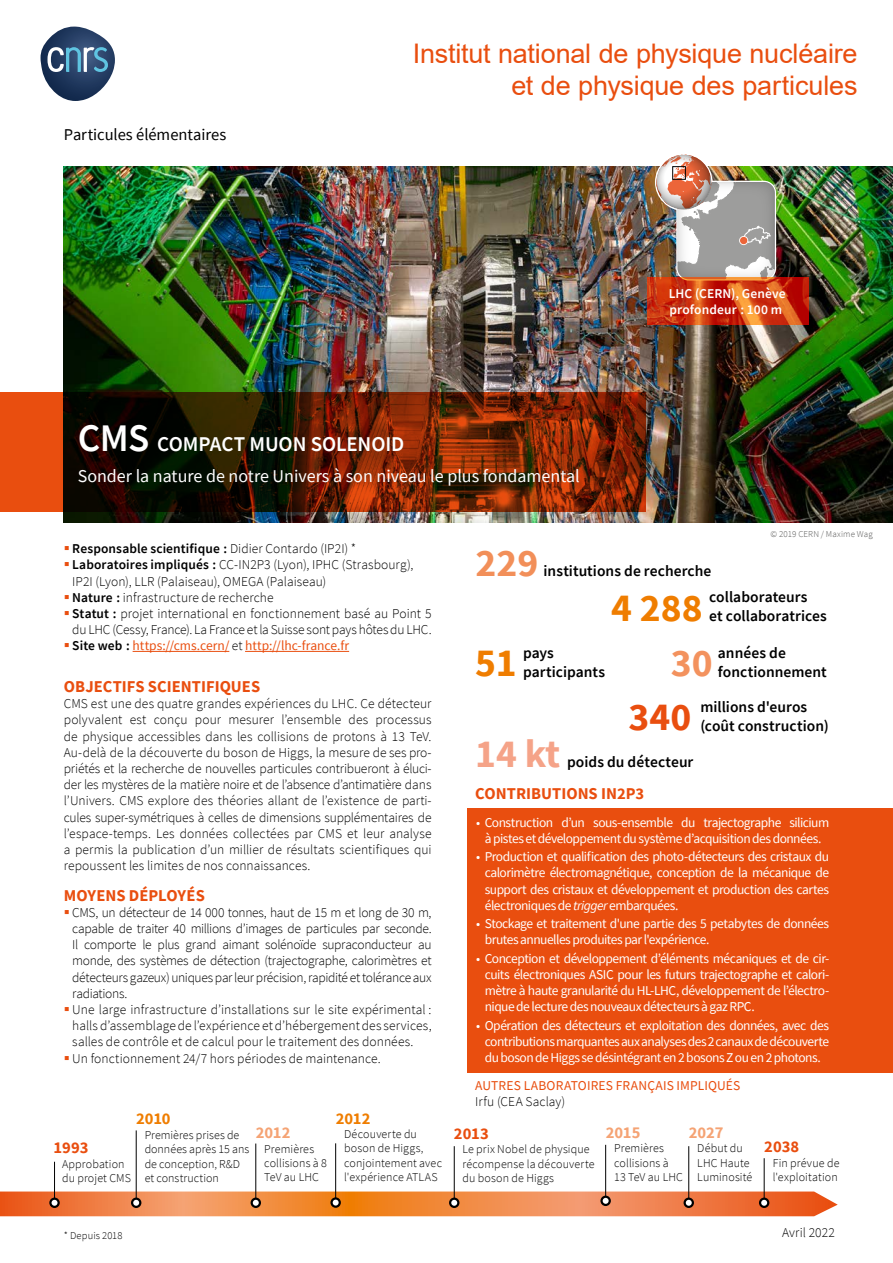
<style>
.page{position:relative;width:893px;height:1263px;background:#fff}
.page>*{position:absolute;margin:0;border:0;box-sizing:border-box;transform-origin:0 0}
.t1{font:700 39.6px "Source Sans Pro";color:#ef7d00}
.t2{font:700 39.6px "Source Sans Pro";color:#f5a388}
.t3{font:700 39.6px "Source Sans Pro";color:#f28f59}
.t4{font:700 39.6px "Source Sans Pro";color:#e94e0f}
.t5{font:700 39.6px "Source Sans Pro";color:#f3925e}
.t6{font:27px/32.4px "Arial";letter-spacing:-.01em;color:#e94e0f;text-align:right}
.titre_fiche{font:600 21px "Source Sans Pro";letter-spacing:-.005em;color:#fff}
.t7{font:18px "Source Sans Pro";color:#fff}
.Titre_rubrique_orang{font:700 16.5px "Source Sans Pro";color:#e94e0f}
.Titre_rubrique_orang-2{font:16.5px "Source Sans Pro";color:#000}
.Titre_rubrique_orang-3{font:700 16.5px "Source Sans Pro";color:#f5a374}
.Titre_rubrique_orang-4{font:700 16.5px "Source Sans Pro";letter-spacing:-.005em;color:#ef7d00}
.chiffres_clés{font:600 15.6px/18.6px "Source Sans Pro";color:#000}
.courant{font:300 13.5px/16.2px "Source Sans Pro";color:#000;text-align:justify}
.t8{font:13.5px/16.2px "Source Sans Pro";letter-spacing:-.035em;color:#fff;text-align:justify}
.Titre_rubrique_orang-5{font:13.5px "Source Sans Pro";letter-spacing:.005em;color:#e94e0f}
.t9{font:600 13.5px "Source Sans Pro";letter-spacing:.01em;color:#000}
.courant_blanc{font:600 13.5px/16.2px "Source Sans Pro";letter-spacing:.01em;color:#fff}
.chronologie{font:300 12px/14.4px "Source Sans Pro";letter-spacing:.01em;color:#000}
.chiffres_clés-2{font:300 10.5px "Source Sans Pro";letter-spacing:.01em;color:#000}
.courant-2{font:300 9px "Source Sans Pro";letter-spacing:.015em;color:#575756}
.s1{font-size:39px}
.s2{font-weight:300}
.s3{font-weight:600}
.s4{font-weight:600;color:#000}
.s5{font-weight:300;color:#000}
.s6{font-style:italic}
</style>
<div class="page">
<img style="left:64px;top:167px;width:829px;height:356px">
<svg style="left:41px;top:27px;width:74px;height:74px"></svg>
<img style="left:656px;top:155px;width:119px;height:122px">
<svg style="left:656px;top:155px;width:55px;height:55px;background:#d39682"></svg>
<div style="left:672px;top:166px;width:14px;height:14px;border:1px solid #000"></div>
<svg style="left:0;top:392px;width:645px;height:119px;background:#5d2105"></svg>
<svg style="left:647px;top:277px;width:161px;height:47px;background:#ce3c14"></svg>
<hr style="left:54px;top:1162px;width:1px;height:41px;background:#000">
<hr style="left:454px;top:1146px;width:1px;height:57px;background:#000">
<hr style="left:255px;top:1143px;width:1px;height:60px;background:#000">
<hr style="left:688px;top:1146px;width:1px;height:57px;background:#000">
<hr style="left:764px;top:1158px;width:1px;height:45px;background:#000">
<hr style="left:136px;top:1130px;width:1px;height:73px;background:#000">
<hr style="left:335px;top:1143px;width:1px;height:60px;background:#000">
<hr style="left:605px;top:1145px;width:1px;height:56px;background:#000">
<svg style="left:0;top:1191px;width:838px;height:25px;background:#eb8448"></svg>
<div style="left:468px;top:808px;width:425px;height:264px;background:#e94e0f"></div>
<hr style="left:133px;top:651px;width:96px;height:1px;background:#e94e0f">
<hr style="left:245px;top:651px;width:104px;height:1px;background:#e94e0f">
<p class="Titre_rubrique_orang-2" style="left:64px;top:124px;width:164px">Particules élémentaires</p>
<h2 class="t6" style="left:413px;top:37px;width:446px">Institut national de physique nucléaire et de physique des particules</h2>
<p class="courant_blanc" style="left:669px;top:285px;width:118px">LHC (CERN), Genève profondeur : 100 m</p>
<p class="titre_fiche" style="left:78px;top:431px;width:328px"><span class="s1">CMS</span> COMPACT MUON SOLENOID</p>
<p class="t7" style="left:78px;top:464px;width:503px">Sonder la nature de notre Univers à son niveau le plus fondamental</p>
<p class="courant-2" style="left:771px;top:528px;width:104px">© 2019 CERN / Maxime Wag</p>
<p class="t9" style="left:72px;top:540px;width:285px">Responsable scientifique : <span class="s2">Didier Contardo (IP2I) *</span></p>
<p class="courant" style="left:72px;top:557px;width:343px"><span class="s3">Laboratoires impliqués :</span> CC-IN2P3 (Lyon), IPHC (Strasbourg),<br>IP2I (Lyon), LLR (Palaiseau), OMEGA (Palaiseau)</p>
<p class="courant" style="left:72px;top:589px;width:203px"><span class="s3">Nature :</span> infrastructure de recherche</p>
<p class="courant" style="left:72px;top:605px;width:361px"><span class="s3">Statut :</span> projet international en fonctionnement basé au Point 5 du LHC (Cessy, France). La France et la Suisse sont pays hôtes du LHC.</p>
<p class="Titre_rubrique_orang-5" style="left:72px;top:637px;width:278px"><span class="s4">Site web :</span> https://cms.cern/ <span class="s5">et</span> http://lhc-france.fr</p>
<p class="Titre_rubrique_orang" style="left:64px;top:675px;width:198px">OBJECTIFS SCIENTIFIQUES</p>
<p class="courant" style="left:64px;top:695px;width:369px">CMS est une des quatre grandes expériences du LHC. Ce détecteur polyvalent est conçu pour mesurer l’ensemble des processus de physique accessibles dans les collisions de protons à 13 TeV.<br>Au-delà de la découverte du boson de Higgs, la mesure de ses pro&shy;priétés et la recherche de nouvelles particules contribueront à éluci&shy;der les mystères de la matière noire et de l’absence d’antimatière dans l’Univers. CMS explore des théories allant de l’existence de parti&shy;cules super-symétriques à celles de dimensions supplémentaires de l’espace-temps. Les données collectées par CMS et leur analyse a permis la publication d’un millier de résultats scientifiques qui repoussent les limites de nos connaissances.</p>
<p class="Titre_rubrique_orang" style="left:64px;top:884px;width:143px">MOYENS DÉPLOYÉS</p>
<p class="courant" style="left:72px;top:904px;width:361px">CMS, un détecteur de 14 000 tonnes, haut de 15 m et long de 30 m, capable de traiter 40 millions d’images de particules par seconde.<br>Il comporte le plus grand aimant solénoïde supraconducteur au monde, des systèmes de détection (trajectographe, calorimètres et détecteurs gazeux) uniques par leur précision, rapidité et tolérance aux radiations.</p>
<p class="courant" style="left:72px;top:1001px;width:361px">Une large infrastructure d’installations sur le site expérimental : halls d’assemblage de l’expérience et d’hébergement des services, salles de contrôle et de calcul pour le traitement des données.</p>
<p class="courant" style="left:72px;top:1050px;width:310px">Un fonctionnement 24/7 hors périodes de maintenance.</p>
<p class="t3" style="left:476px;top:536px;width:64px">229</p>
<p class="chiffres_clés" style="left:544px;top:561px;width:169px">institutions de recherche</p>
<p class="chiffres_clés" style="left:709px;top:587px;width:100px">collaborateurs</p>
<p class="t1" style="left:611px;top:581px;width:93px">4 288</p>
<p class="chiffres_clés" style="left:709px;top:606px;width:119px">et collaboratrices</p>
<p class="chiffres_clés" style="left:718px;top:643px;width:69px">années de</p>
<p class="chiffres_clés" style="left:718px;top:662px;width:110px">fonctionnement</p>
<p class="chiffres_clés" style="left:523px;top:643px;width:84px">pays participants</p>
<p class="t1" style="left:475px;top:636px;width:43px">51</p>
<p class="t5" style="left:671px;top:636px;width:43px">30</p>
<p class="t2" style="left:475px;top:727px;width:87px">14 kt</p>
<p class="t4" style="left:629px;top:690px;width:64px">340</p>
<p class="chiffres_clés" style="left:567px;top:752px;width:128px">poids du détecteur</p>
<p class="Titre_rubrique_orang" style="left:475px;top:782px;width:171px">CONTRIBUTIONS IN2P3</p>
<p class="chiffres_clés" style="left:700px;top:697px;width:108px">millions d'euros</p>
<p class="chiffres_clés" style="left:700px;top:716px;width:130px">(coût construction)</p>
<p class="t8" style="left:476px;top:814px;width:354px;text-align:center">• Construction d’un sous-ensemble du trajectographe silicium à pistes et développement du système d’acquisition des données.</p>
<p class="t8" style="left:485px;top:848px;width:346px;text-indent:-9px">• Production et qualification des photo-détecteurs des cristaux du calorimètre électromagnétique, conception de la mécanique de support des cristaux et développement et production des cartes électroniques de <span class="s6">trigger</span> embarquées.</p>
<p class="t8" style="left:485px;top:915px;width:346px;text-indent:-9px">• Stockage et traitement d'une partie des 5 petabytes de données brutes annuelles produites par l'expérience.</p>
<p class="t8" style="left:485px;top:950px;width:346px;text-indent:-9px">• Conception et développement d’éléments mécaniques et de cir&shy;cuits électroniques ASIC pour les futurs trajectographe et calori&shy;mètre à haute granularité du HL-LHC, développement de l’électro&shy;nique de lecture des nouveaux détecteurs à gaz RPC.</p>
<p class="t8" style="left:485px;top:1017px;width:346px;text-indent:-9px">• Opération des détecteurs et exploitation des données, avec des contributions marquantes aux analyses des 2 canaux de découverte du boson de Higgs se désintégrant en 2 bosons Z ou en 2 photons.</p>
<p class="Titre_rubrique_orang-5" style="left:475px;top:1077px;width:267px">AUTRES LABORATOIRES FRANÇAIS IMPLIQUÉS</p>
<p class="courant" style="left:475px;top:1093px;width:91px">Irfu (CEA Saclay)</p>
<p class="Titre_rubrique_orang-4" style="left:136px;top:1108px;width:36px">2010</p>
<p class="chronologie" style="left:145px;top:1128px;width:106px">Premières prises de données après 15 ans de conception, R&amp;D et construction</p>
<p class="Titre_rubrique_orang-3" style="left:256px;top:1121px;width:36px">2012</p>
<p class="chronologie" style="left:264px;top:1141px;width:64px">Premières collisions à 8<br>TeV au LHC</p>
<p class="Titre_rubrique_orang" style="left:54px;top:1136px;width:36px">1993</p>
<p class="chronologie" style="left:62px;top:1156px;width:70px">Approbation du projet CMS</p>
<p class="Titre_rubrique_orang-4" style="left:336px;top:1107px;width:36px">2012</p>
<p class="chronologie" style="left:344px;top:1127px;width:99px">Découverte du boson de Higgs, conjointement avec l'expérience ATLAS</p>
<p class="Titre_rubrique_orang-3" style="left:606px;top:1121px;width:36px">2015</p>
<p class="Titre_rubrique_orang-3" style="left:689px;top:1121px;width:36px">2027</p>
<p class="chronologie" style="left:697px;top:1141px;width:57px">Début du<br>LHC Haute<br>Luminosité</p>
<p class="Titre_rubrique_orang" style="left:764px;top:1136px;width:36px">2038</p>
<p class="Titre_rubrique_orang" style="left:454px;top:1122px;width:36px">2013</p>
<p class="chronologie" style="left:462px;top:1142px;width:134px">Le prix Nobel de physique récompense la découverte du boson de Higgs</p>
<p class="chronologie" style="left:614px;top:1141px;width:70px">Premières collisions à<br>13 TeV au LHC</p>
<p class="chronologie" style="left:773px;top:1155px;width:68px">Fin prévue de l'exploitation</p>
<p class="chiffres_clés-2" style="left:64px;top:1229px;width:60px">* Depuis 2018</p>
<p class="courant" style="left:782px;top:1224px;width:54px">Avril 2022</p>
</div>
